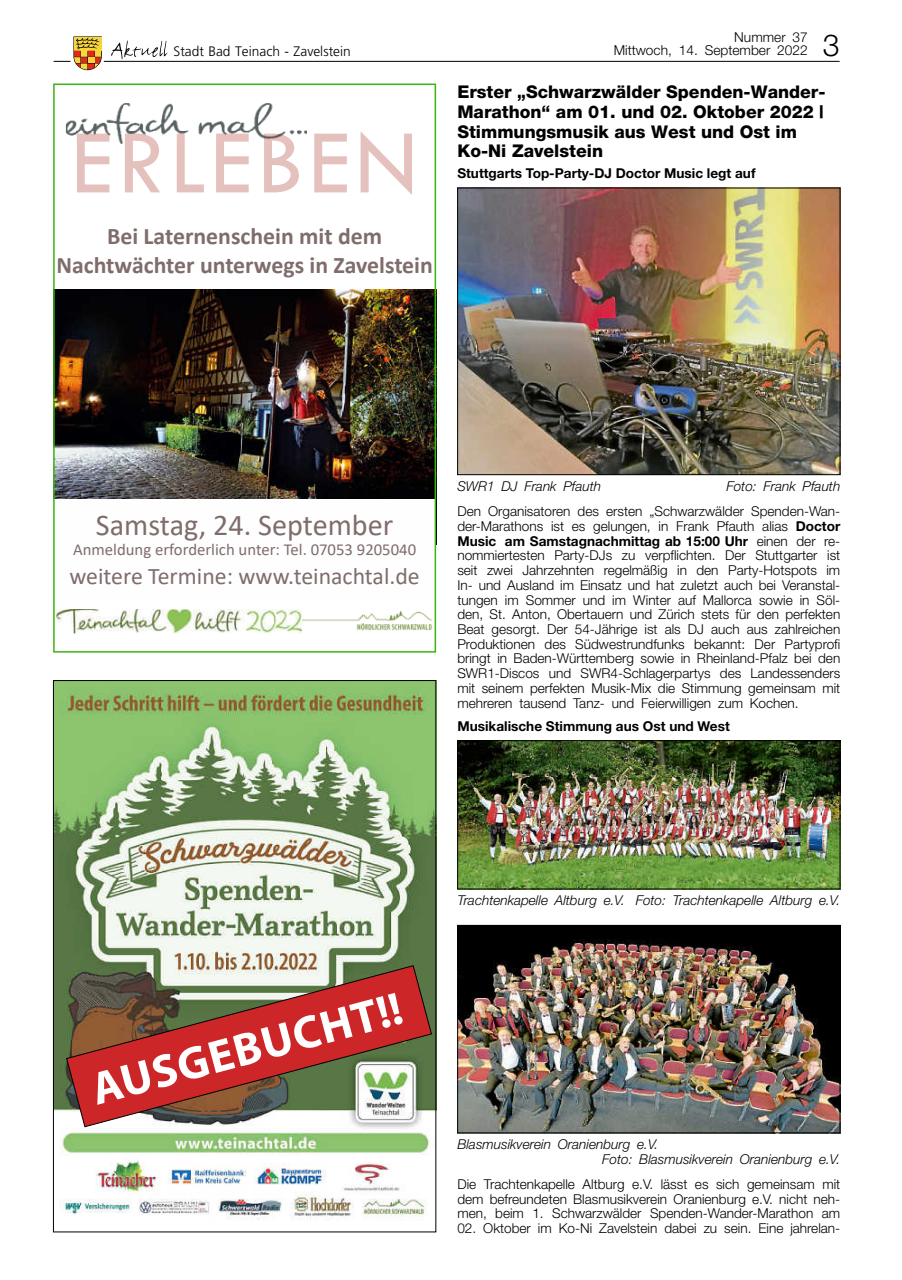
<style>
.page{position:relative;width:902px;height:1280px;background:#fff}
.page>*{position:absolute;margin:0;border:0;box-sizing:border-box;transform-origin:0 0}
.t1{font:94.5px "Tw Cen";letter-spacing:.05em;color:#e5c1be}
.t2{font:700 46.35px "Myriad Pro";color:#fff}
.t3{font:30.15px "Calibri";color:#7f6d6c}
.t4{font:700 23.85px/28.5px "Calibri";color:#7f6d6c;text-align:center}
.t5{font:23.85px "Calibri";color:#7f6d6c}
.t6{font:800 17.55px/19.5px "Helvetica Neue";color:#000}
.t7{font:16.65px "Calibri";color:#7f6d6c}
.t8{font:300 13.8px "Frutiger";color:#000}
.t9{font:300 13.65px/14.7px "Helvetica Neue";color:#000;text-align:justify}
.t10{font:italic 300 13.65px/14.7px "Helvetica Neue";color:#000}
.t11{font:700 13.65px "Helvetica Neue";color:#000}
.s1{font-size:30.3px}
.s2{font-weight:700}
</style>
<div class="page">
<svg style="left:111px;top:40px;width:57px;height:20px"></svg>
<hr style="left:104px;top:61px;width:735px;height:1px;background:#000">
<svg style="left:54px;top:36px;width:48px;height:35px"></svg>
<img style="left:66px;top:103px;width:240px;height:41px">
<img style="left:77px;top:131px;width:229px;height:13px">
<img style="left:73px;top:610px;width:360px;height:24px">
<img style="left:56px;top:290px;width:377px;height:209px">
<img style="left:56px;top:609px;width:246px;height:24px">
<div style="left:53px;top:84px;width:383px;height:569px;border:2px solid #3db311"></div>
<img style="left:55px;top:682px;width:379px;height:538px">
<svg style="left:66px;top:965px;width:366px;height:162px"></svg>
<img style="left:459px;top:190px;width:379px;height:283px">
<div style="left:457px;top:188px;width:383px;height:287px;border:1px solid #000"></div>
<img style="left:459px;top:742px;width:379px;height:145px">
<div style="left:457px;top:740px;width:383px;height:149px;border:1px solid #000"></div>
<img style="left:459px;top:927px;width:379px;height:204px">
<div style="left:457px;top:925px;width:383px;height:208px;border:1px solid #000"></div>
<p class="t9" style="left:734px;top:29px;width:75px">Nummer 37</p>
<p class="t8" style="left:173px;top:44px;width:179px">Stadt Bad Teinach - Zavelstein</p>
<p class="t9" style="left:613px;top:43px;width:228px">Mittwoch, 14. September 2022 <span class="s1">3</span></p>
<h1 class="t1" style="left:71px;top:106px;width:348px">ERLEBEN</h1>
<h3 class="t4" style="left:56px;top:222px;width:378px">Bei Laternenschein mit dem<br>Nachtwächter unterwegs in Zavelstein</h3>
<p class="t6" style="left:457px;top:82px;width:369px">Erster „Schwarzwälder Spenden-Wander-<br>Marathon“ am 01. und 02. Oktober 2022 |<br>Stimmungsmusik aus West und Ost im<br>Ko-Ni Zavelstein</p>
<p class="t11" style="left:457px;top:165px;width:299px">Stuttgarts Top-Party-DJ Doctor Music legt auf</p>
<h3 class="t3" style="left:96px;top:504px;width:299px">Samstag, 24. September</h3>
<p class="t7" style="left:73px;top:538px;width:344px">Anmeldung erforderlich unter: Tel. 07053 9205040</p>
<h3 class="t5" style="left:69px;top:559px;width:352px">weitere Termine: www.teinachtal.de</h3>
<p class="t10" style="left:457px;top:478px;width:145px">SWR1 DJ Frank Pfauth</p>
<p class="t10" style="left:726px;top:478px;width:115px">Foto: Frank Pfauth</p>
<p class="t9" style="left:457px;top:504px;width:384px">Den Organisatoren des ersten „Schwarzwälder Spenden-Wan&shy;der-Marathons ist es gelungen, in Frank Pfauth alias <span class="s2">Doctor Music am Samstagnachmittag ab 15:00 Uhr</span> einen der re&shy;nommiertesten Party-DJs zu verpflichten. Der Stuttgarter ist seit zwei Jahrzehnten regelmäßig in den Party-Hotspots im In- und Ausland im Einsatz und hat zuletzt auch bei Veranstal&shy;tungen im Sommer und im Winter auf Mallorca sowie in Söl&shy;den, St. Anton, Obertauern und Zürich stets für den perfekten Beat gesorgt. Der 54-Jährige ist als DJ auch aus zahlreichen Produktionen des Südwestrundfunks bekannt: Der Partyprofi bringt in Baden-Württemberg sowie in Rheinland-Pfalz bei den SWR1-Discos und SWR4-Schlagerpartys des Landessenders mit seinem perfekten Musik-Mix die Stimmung gemeinsam mit mehreren tausend Tanz- und Feierwilligen zum Kochen.</p>
<p class="t11" style="left:457px;top:718px;width:274px">Musikalische Stimmung aus Ost und West</p>
<h2 class="t2" style="left:85px;top:1061px;width:321px;rotate:-15deg">AUSGEBUCHT!!</h2>
<p class="t10" style="left:457px;top:892px;width:384px">Trachtenkapelle Altburg e.V. Foto: Trachtenkapelle Altburg e.V.</p>
<p class="t10" style="left:602px;top:1136px;width:239px;text-indent:-145px">Blasmusikverein Oranienburg e.V.<br>Foto: Blasmusikverein Oranienburg e.V.</p>
<p class="t9" style="left:457px;top:1176px;width:384px">Die Trachtenkapelle Altburg e.V. lässt es sich gemeinsam mit dem befreundeten Blasmusikverein Oranienburg e.V. nicht neh&shy;men, beim 1. Schwarzwälder Spenden-Wander-Marathon am</p>
<p class="t9" style="left:457px;top:1221px;width:384px">02. Oktober im Ko-Ni Zavelstein dabei zu sein. Eine jahrelan-</p>
</div>
